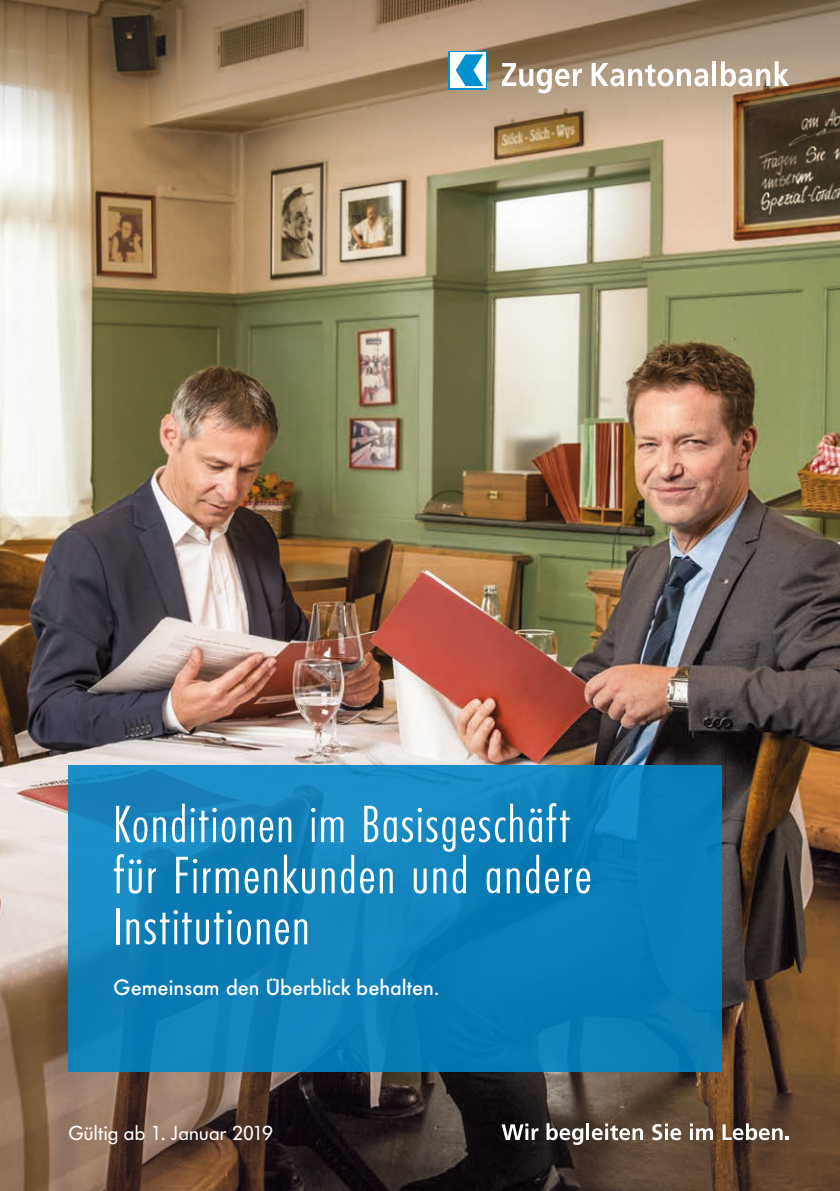
<style>
.page{position:relative;width:840px;height:1191px;background:#fff}
.page>*{position:absolute;margin:0;border:0;box-sizing:border-box;transform-origin:0 0}
.t1{font:300 52px/51px "Futura Condensed BQ";letter-spacing:.035em;color:#fff}
.t2{font:500 22px "Futura BQ";letter-spacing:.005em;color:#fff}
.t3{font:20px "Futura BQ";letter-spacing:.015em;color:#fff}
</style>
<div class="page">
<img style="left:0;top:187px;width:839px;height:1004px">
<svg style="left:0;top:0;width:839px;height:187px;background:#9f8769"></svg>
<svg style="left:501px;top:63px;width:80px;height:30px"></svg>
<svg style="left:591px;top:63px;width:116px;height:23px"></svg>
<svg style="left:711px;top:61px;width:4px;height:25px"></svg>
<svg style="left:720px;top:61px;width:68px;height:25px"></svg>
<svg style="left:448px;top:51px;width:38px;height:38px"></svg>
<div style="left:449px;top:52px;width:36px;height:36px;background:#fff"></div>
<svg style="left:455px;top:54px;width:28px;height:32px"></svg>
<svg style="left:501px;top:1123px;width:37px;height:17px"></svg>
<svg style="left:546px;top:1123px;width:37px;height:21px"></svg>
<hr style="left:586px;top:1123px;width:3px;height:17px;background:#fff">
<svg style="left:591px;top:1123px;width:51px;height:17px"></svg>
<svg style="left:651px;top:1123px;width:29px;height:17px"></svg>
<svg style="left:689px;top:1123px;width:23px;height:17px"></svg>
<svg style="left:722px;top:1123px;width:66px;height:17px"></svg>
<div style="left:68px;top:765px;width:652px;height:306px;background:linear-gradient(to bottom,#1486bf,#087ab3)"></div>
<p class="t1" style="left:113px;top:800px;width:479px">Konditionen im Basisgeschäft für Firmenkunden und andere<br>Institutionen</p>
<p class="t2" style="left:113px;top:975px;width:327px">Gemeinsam den Überblick behalten.</p>
<p class="t3" style="left:68px;top:1120px;width:206px">Gültig ab 1. Januar 2019</p>
</div>
